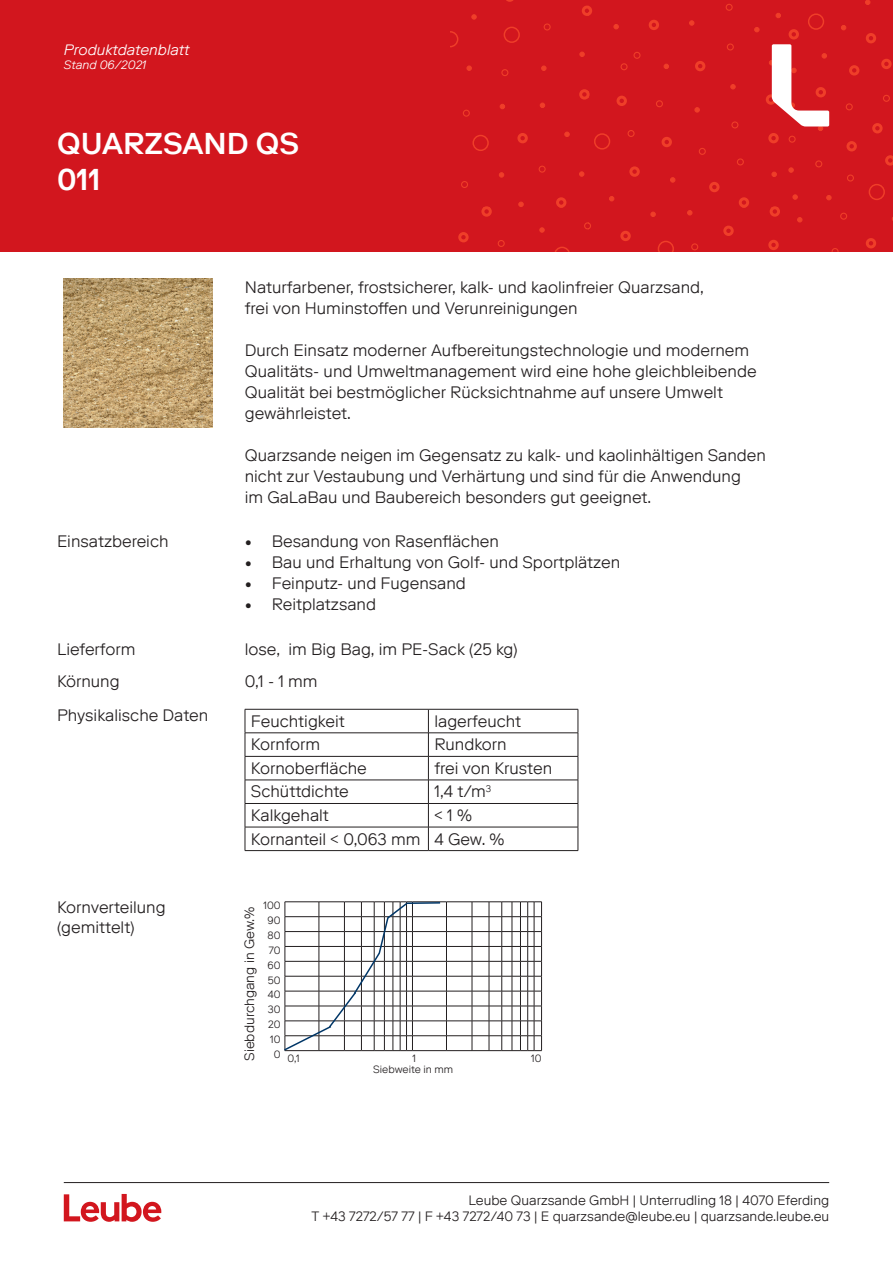
<style>
.page{position:relative;width:893px;height:1263px;background:#fff}
.page>*{position:absolute;margin:0;border:0;box-sizing:border-box;transform-origin:0 0}
.t1{font:500 30px/36px "Riforma LLTT";color:#fff}
.t2{font:300 16.5px/21px "Riforma LLTT";color:#231f20}
.t3{font:italic 300 15px "Riforma LLTT";color:#fff}
.t4{font:300 13.5px/16.2px "Riforma LLTT";color:#231f20;text-align:right}
.t5{font:italic 300 12px "Riforma LLTT";color:#fff}
.t6{font:300 10.5px/14.9px "Riforma LLTT";color:#231f20;text-align:justify}
</style>
<div class="page">
<div style="left:0;top:0;width:893px;height:252px;background:#d2161e"></div>
<svg style="left:772px;top:44px;width:57px;height:82px"></svg>
<svg style="left:64px;top:1194px;width:97px;height:28px"></svg>
<hr style="left:64px;top:1182px;width:765px;height:1px;background:#231f20">
<hr style="left:245px;top:709px;width:183px;height:1px;background:#231f20">
<hr style="left:428px;top:709px;width:150px;height:1px;background:#231f20">
<hr style="left:245px;top:732px;width:183px;height:1px;background:#231f20">
<hr style="left:428px;top:732px;width:150px;height:1px;background:#231f20">
<hr style="left:245px;top:756px;width:183px;height:1px;background:#231f20">
<hr style="left:428px;top:756px;width:150px;height:1px;background:#231f20">
<hr style="left:245px;top:780px;width:183px;height:1px;background:#231f20">
<hr style="left:428px;top:780px;width:150px;height:1px;background:#231f20">
<hr style="left:245px;top:803px;width:183px;height:1px;background:#231f20">
<hr style="left:428px;top:803px;width:150px;height:1px;background:#231f20">
<hr style="left:245px;top:827px;width:183px;height:1px;background:#231f20">
<svg style="left:245px;top:709px;width:1px;height:141px"></svg>
<hr style="left:428px;top:827px;width:150px;height:1px;background:#231f20">
<svg style="left:428px;top:709px;width:1px;height:141px"></svg>
<svg style="left:578px;top:709px;width:1px;height:141px"></svg>
<hr style="left:245px;top:850px;width:183px;height:1px;background:#231f20">
<hr style="left:428px;top:850px;width:150px;height:1px;background:#231f20">
<hr style="left:412px;top:916px;width:34px;height:1px;background:#231f20">
<hr style="left:412px;top:931px;width:34px;height:1px;background:#231f20">
<hr style="left:412px;top:946px;width:34px;height:1px;background:#231f20">
<hr style="left:412px;top:961px;width:34px;height:1px;background:#231f20">
<hr style="left:412px;top:976px;width:34px;height:1px;background:#231f20">
<hr style="left:412px;top:991px;width:34px;height:1px;background:#231f20">
<hr style="left:412px;top:1006px;width:34px;height:1px;background:#231f20">
<hr style="left:412px;top:1020px;width:34px;height:1px;background:#231f20">
<hr style="left:412px;top:1035px;width:34px;height:1px;background:#231f20">
<hr style="left:412px;top:901px;width:34px;height:1px;background:#231f20">
<hr style="left:412px;top:1050px;width:34px;height:1px;background:#231f20">
<svg style="left:446px;top:901px;width:96px;height:150px"></svg>
<img style="left:64px;top:279px;width:149px;height:148px">
<svg style="left:284px;top:901px;width:129px;height:151px"></svg>
<hr style="left:406px;top:902px;width:34px;height:2px;background:#003667">
<p class="t3" style="left:64px;top:40px;width:127px">Produktdatenblatt</p>
<p class="t5" style="left:64px;top:57px;width:84px">Stand 06/2021</p>
<h1 class="t1" style="left:57px;top:125px;width:244px">QUARZSAND QS<br>011</h1>
<p class="t2" style="left:245px;top:276px;width:461px">Naturfarbener, frostsicherer, kalk- und kaolinfreier Quarzsand, frei von Huminstoffen und Verunreinigungen</p>
<p class="t2" style="left:245px;top:339px;width:513px">Durch Einsatz moderner Aufbereitungstechnologie und modernem Qualitäts- und Umweltmanagement wird eine hohe gleichbleibende Qualität bei bestmöglicher Rücksichtnahme auf unsere Umwelt gewährleistet.</p>
<p class="t2" style="left:245px;top:444px;width:523px">Quarzsande neigen im Gegensatz zu kalk- und kaolinhältigen Sanden nicht zur Vestaubung und Verhärtung und sind für die Anwendung<br>im GaLaBau und Baubereich besonders gut geeignet.</p>
<p class="t2" style="left:57px;top:531px;width:113px">Einsatzbereich</p>
<p class="t2" style="left:245px;top:531px;width:256px">• Besandung von Rasenflächen</p>
<p class="t2" style="left:245px;top:552px;width:377px">• Bau und Erhaltung von Golf- und Sportplätzen</p>
<p class="t2" style="left:245px;top:573px;width:223px">• Feinputz- und Fugensand</p>
<p class="t2" style="left:245px;top:594px;width:133px">• Reitplatzsand</p>
<p class="t2" style="left:57px;top:638px;width:80px">Lieferform</p>
<p class="t2" style="left:245px;top:638px;width:274px">lose, im Big Bag, im PE-Sack (25 kg)</p>
<p class="t2" style="left:57px;top:670px;width:64px">Körnung</p>
<p class="t2" style="left:245px;top:670px;width:74px">0,1 - 1 mm</p>
<p class="t2" style="left:57px;top:704px;width:153px">Physikalische Daten</p>
<p class="t2" style="left:251px;top:710px;width:95px">Feuchtigkeit</p>
<p class="t2" style="left:434px;top:710px;width:88px">lagerfeucht</p>
<p class="t2" style="left:251px;top:734px;width:71px">Kornform</p>
<p class="t2" style="left:434px;top:734px;width:74px">Rundkorn</p>
<p class="t2" style="left:251px;top:757px;width:117px">Kornoberfläche</p>
<p class="t2" style="left:434px;top:757px;width:119px">frei von Krusten</p>
<p class="t2" style="left:251px;top:781px;width:99px">Schüttdichte</p>
<p class="t2" style="left:434px;top:781px;width:58px">1,4 t/m<sup>3</sup></p>
<p class="t2" style="left:251px;top:804px;width:79px">Kalkgehalt</p>
<p class="t2" style="left:251px;top:803px;width:255px;line-height:23.5px;text-indent:183px">&lt; 1 %<br>Kornanteil &lt; 0,063 mm 4 Gew. %</p>
<p class="t2" style="left:57px;top:897px;width:110px;line-height:19.8px">Kornverteilung (gemittelt)</p>
<p class="t4" style="left:241px;top:1061px;width:156px;rotate:-90deg">Siebdurchgang in Gew.%</p>
<p class="t6" style="left:268px;top:898px;width:15px;text-indent:-4px">100<br>90<br>80<br>70<br>60<br>50<br>40<br>30<br>20<br>10</p>
<p class="t6" style="left:274px;top:1051px;width:27px">0 0,1</p>
<p class="t6" style="left:412px;top:1051px;width:5px">1</p>
<p class="t6" style="left:531px;top:1051px;width:12px">10</p>
<p class="t6" style="left:373px;top:1061px;width:82px">Siebweite in mm</p>
<p class="t4" style="left:311px;top:1191px;width:519px">Leube Quarzsande GmbH | Unterrudling 18 | 4070 Eferding<br>T +43 7272/57 77 | F +43 7272/40 73 | E quarzsande@leube.eu | quarzsande.leube.eu</p>
</div>
